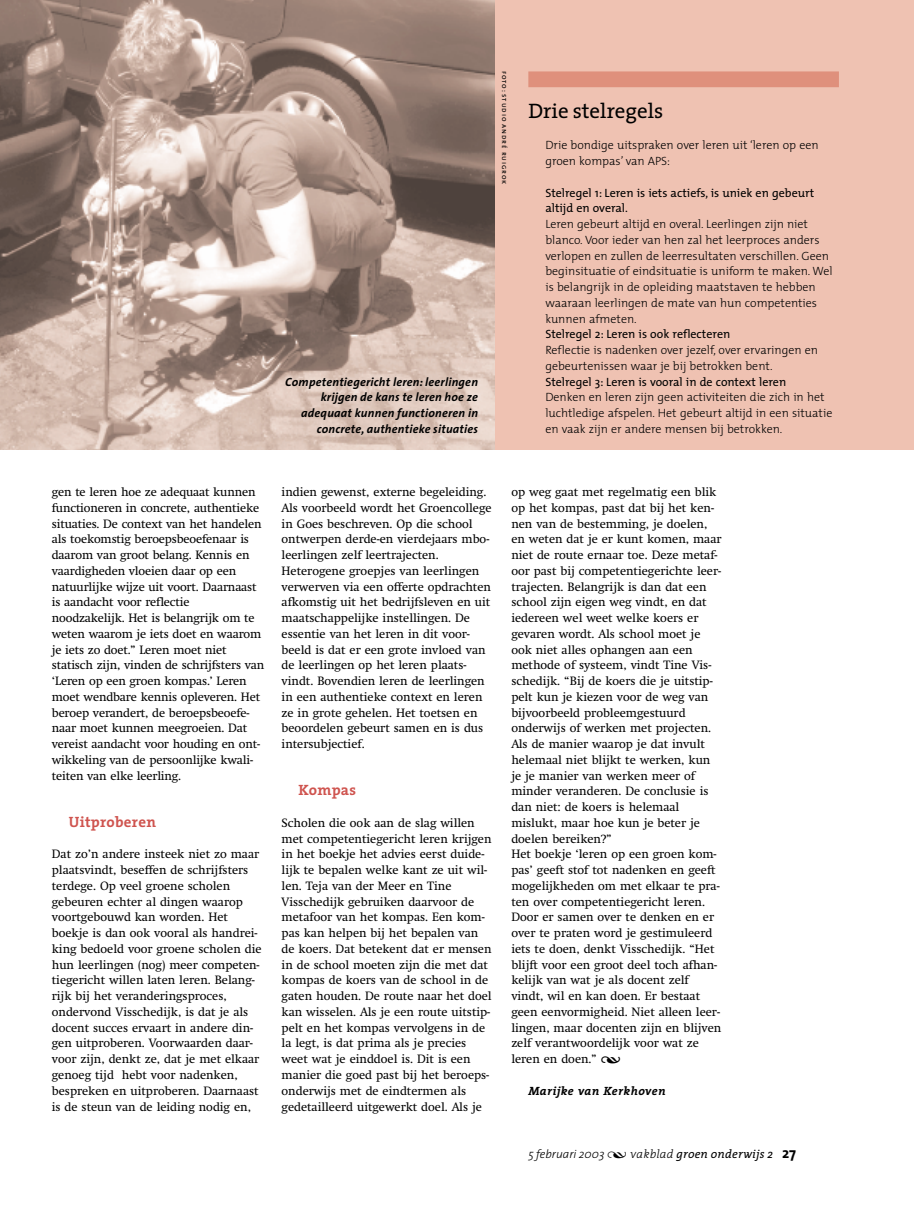
<style>
.page{position:relative;width:914px;height:1211px;background:#fff}
.page>*{position:absolute;margin:0;border:0;box-sizing:border-box;transform-origin:0 0}
.t1{font:21px "The Serif";color:#000}
.t2{font:700 15px "The Serif";letter-spacing:.02em;color:#cf544f}
.t3{font:12px/15.8px "Swift Special";color:#000}
.t4{font:300 12px/15.8px "The Mix";color:#000}
.t5{font:12px/15.8px "The Mix";color:#000}
.t6{font:italic 700 12px/15.8px "The Sans";letter-spacing:.02em;color:#000;text-align:right}
.t7{font:italic 12px "The Serif";letter-spacing:.02em;color:#000}
.t8{font:italic 700 12px "The Serif";letter-spacing:.035em;color:#000}
.t9{font:7.5px "The Sans Caps";letter-spacing:.115em;color:#000}
.s1{font-family:"The Serif Expert"}
.s2{font-family:"The Sans";font-weight:300}
.s3{font-family:"The Serif Extra Light Expert";font-style:normal}
.s4{font-weight:300}
.s5{font-family:"The Sans";font-weight:700;font-style:normal;font-size:15px}
</style>
<div class="page">
<div style="left:494px;top:0;width:420px;height:449px;background:#efc2b2"></div>
<img style="left:0;top:0;width:494px;height:449px">
<div style="left:528px;top:71px;width:310px;height:16px;background:#df907c"></div>
<p class="t6" style="left:285px;top:375px;width:194px">Competentiegericht leren: leerlingen krijgen de kans te leren hoe ze adequaat kunnen functioneren in concrete, authentieke situaties</p>
<p class="t9" style="left:509px;top:71px;width:115px;rotate:90deg">foto: studio andré ruigrok</p>
<h1 class="t1" style="left:528px;top:103px;width:137px">Drie stelregels</h1>
<p class="t4" style="left:545px;top:139px;width:275px">Drie bondige uitspraken over leren uit ‘leren op een groen kompas’ van APS:</p>
<p class="t5" style="left:545px;top:186px;width:270px">Stelregel 1: Leren is iets actiefs, is uniek en gebeurt altijd en overal.</p>
<p class="t4" style="left:545px;top:217px;width:289px">Leren gebeurt altijd en overal. Leerlingen zijn niet blanco. Voor ieder van hen zal het leerproces anders verlopen en zullen de leerresultaten verschillen. Geen beginsituatie of eindsituatie is uniform te maken. Wel is belangrijk in de opleiding maatstaven te hebben waaraan leerlingen de mate van hun competenties kunnen afmeten.</p>
<p class="t5" style="left:545px;top:328px;width:186px">Stelregel 2: Leren is ook reflecteren</p>
<p class="t4" style="left:545px;top:343px;width:274px">Reflectie is nadenken over jezelf, over ervaringen en gebeurtenissen waar je bij betrokken bent.</p>
<p class="t5" style="left:545px;top:375px;width:242px">Stelregel 3: Leren is vooral in de context leren</p>
<p class="t4" style="left:545px;top:391px;width:288px">Denken en leren zijn geen activiteiten die zich in het luchtledige afspelen. Het gebeurt altijd in een situatie en vaak zijn er andere mensen bij betrokken.</p>
<p class="t3" style="left:52px;top:485px;width:214px">gen te leren hoe ze adequaat kunnen functioneren in concrete, authentieke situaties. De context van het handelen als toekomstig beroepsbeoefenaar is daarom van groot belang. Kennis en vaardigheden vloeien daar op een natuurlijke wijze uit voort. Daarnaast is aandacht voor reflectie noodzakelijk. Het is belangrijk om te weten waarom je iets doet en waarom je iets zo doet.” Leren moet niet statisch zijn, vinden de schrijfsters van ‘Leren op een groen kompas.’ Leren moet wendbare kennis opleveren. Het beroep verandert, de beroepsbeoefe&shy;naar moet kunnen meegroeien. Dat vereist aandacht voor houding en ont&shy;wikkeling van de persoonlijke kwali&shy;teiten van elke leerling.</p>
<p class="t2" style="left:69px;top:816px;width:89px">Uitproberen</p>
<p class="t3" style="left:52px;top:847px;width:211px">Dat zo’n andere insteek niet zo maar plaatsvindt, beseffen de schrijfsters terdege. Op veel groene scholen gebeuren echter al dingen waarop voortgebouwd kan worden. Het boekje is dan ook vooral als handrei&shy;king bedoeld voor groene scholen die hun leerlingen (nog) meer competen&shy;tiegericht willen laten leren. Belang&shy;rijk bij het veranderingsproces, ondervond Visschedijk, is dat je als docent succes ervaart in andere din&shy;gen uitproberen. Voorwaarden daar&shy;voor zijn, denkt ze, dat je met elkaar genoeg tijd hebt voor nadenken, bespreken en uitproberen. Daarnaast is de steun van de leiding nodig en,</p>
<p class="t3" style="left:281px;top:485px;width:211px">indien gewenst, externe begeleiding.<br>Als voorbeeld wordt het Groencollege in Goes beschreven. Op die school ontwerpen derde-en vierdejaars mbo&shy;leerlingen zelf leertrajecten.<br>Heterogene groepjes van leerlingen verwerven via een offerte opdrachten afkomstig uit het bedrijfsleven en uit maatschappelijke instellingen. De essentie van het leren in dit voor&shy;beeld is dat er een grote invloed van de leerlingen op het leren plaats&shy;vindt. Bovendien leren de leerlingen in een authentieke context en leren ze in grote gehelen. Het toetsen en beoordelen gebeurt samen en is dus intersubjectief.</p>
<p class="t2" style="left:298px;top:785px;width:59px">Kompas</p>
<p class="t3" style="left:281px;top:816px;width:211px">Scholen die ook aan de slag willen met competentiegericht leren krijgen in het boekje het advies eerst duide&shy;lijk te bepalen welke kant ze uit wil&shy;len. Teja van der Meer en Tine Visschedijk gebruiken daarvoor de metafoor van het kompas. Een kom&shy;pas kan helpen bij het bepalen van de koers. Dat betekent dat er mensen in de school moeten zijn die met dat kompas de koers van de school in de gaten houden. De route naar het doel kan wisselen. Als je een route uitstip&shy;pelt en het kompas vervolgens in de la legt, is dat prima als je precies weet wat je einddoel is. Dit is een manier die goed past bij het beroeps&shy;onderwijs met de eindtermen als gedetailleerd uitgewerkt doel. Als je</p>
<p class="t3" style="left:511px;top:485px;width:212px">op weg gaat met regelmatig een blik op het kompas, past dat bij het ken&shy;nen van de bestemming, je doelen, en weten dat je er kunt komen, maar niet de route ernaar toe. Deze metaf&shy;oor past bij competentiegerichte leer&shy;trajecten. Belangrijk is dan dat een school zijn eigen weg vindt, en dat iedereen wel weet welke koers er gevaren wordt. Als school moet je ook niet alles ophangen aan een methode of systeem, vindt Tine Vis&shy;schedijk. “Bij de koers die je uitstip&shy;pelt kun je kiezen voor de weg van bijvoorbeeld probleemgestuurd onderwijs of werken met projecten.<br>Als de manier waarop je dat invult helemaal niet blijkt te werken, kun je je manier van werken meer of minder veranderen. De conclusie is dan niet: de koers is helemaal mislukt, maar hoe kun je beter je doelen bereiken?”<br>Het boekje ‘leren op een groen kom&shy;pas’ geeft stof tot nadenken en geeft mogelijkheden om met elkaar te pra&shy;ten over competentiegericht leren.<br>Door er samen over te denken en er over te praten word je gestimuleerd iets te doen, denkt Visschedijk. “Het blijft voor een groot deel toch afhan&shy;kelijk van wat je als docent zelf vindt, wil en kan doen. Er bestaat geen eenvormigheid. Niet alleen leer&shy;lingen, maar docenten zijn en blijven zelf verantwoordelijk voor wat ze leren en doen.” <span class="s1">Œ</span></p>
<p class="t8" style="left:528px;top:1086px;width:139px">Marijke van Kerkhoven</p>
<p class="t7" style="left:528px;top:1149px;width:269px"><span class="s2">5 februari 2003</span> <span class="s3">Œ</span> <span class="s4">vakblad</span> groen onderwijs 2 <span class="s5">27</span></p>
</div>
